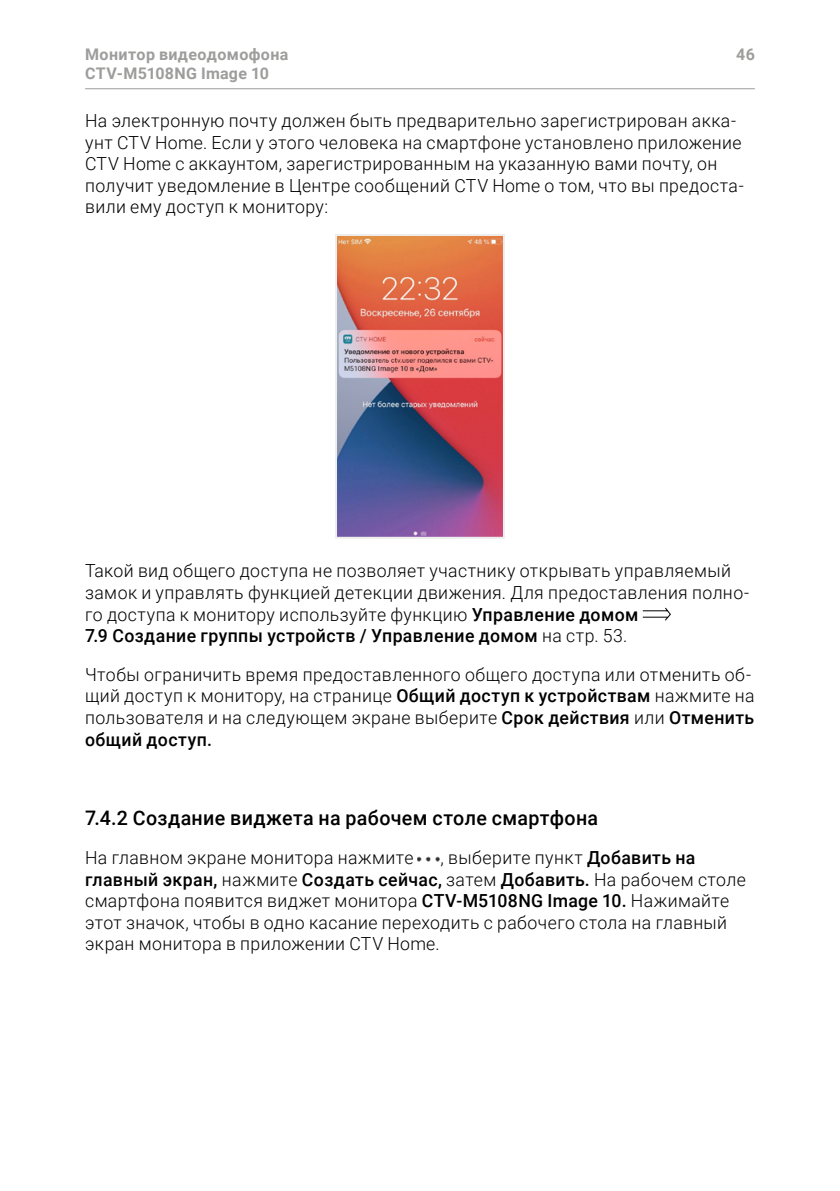
<style>
.page{position:relative;width:840px;height:1191px;background:#fff}
.page>*{position:absolute;margin:0;border:0;box-sizing:border-box;transform-origin:0 0}
.t1{font:500 20px "Roboto";letter-spacing:.015em;color:#000}
.t2{font:300 18px/21.6px "Roboto";letter-spacing:.025em;color:#000}
.t3{font:700 16px/19.2px "Roboto";letter-spacing:.02em;color:#9d9d9c}
.s1{font-weight:500}
</style>
<div class="page">
<hr style="left:85px;top:88px;width:669px;height:1px;background:#9d9d9c">
<img style="left:338px;top:237px;width:163px;height:299px">
<div style="left:335px;top:234px;width:169px;height:305px;border:2px solid #ededed"></div>
<svg style="left:642px;top:607px;width:29px;height:14px"></svg>
<img style="left:417px;top:856px;width:23px;height:6px">
<p class="t3" style="left:85px;top:44px;width:205px">Монитор видеодомофона<br>CTV-M5108NG Image 10</p>
<p class="t3" style="left:735px;top:44px;width:20px">46</p>
<p class="t2" style="left:85px;top:109px;width:659px">На электронную почту должен быть предварительно зарегистрирован акка&shy;унт CTV Home. Если у этого человека на смартфоне установлено приложение CTV Home с аккаунтом, зарегистрированным на указанную вами почту, он получит уведомление в Центре сообщений CTV Home о том, что вы предоста&shy;вили ему доступ к монитору:</p>
<p class="t2" style="left:85px;top:559px;width:665px">Такой вид общего доступа не позволяет участнику открывать управляемый замок и управлять функцией детекции движения. Для предоставления полно&shy;го доступа к монитору используйте функцию <span class="s1">Управление домом<br>7.9 Создание группы устройств / Управление домом</span> на стр. 53.</p>
<p class="t2" style="left:85px;top:663px;width:670px">Чтобы ограничить время предоставленного общего доступа или отменить об&shy;щий доступ к монитору, на странице <span class="s1">Общий доступ к устройствам</span> нажмите на пользователя и на следующем экране выберите <span class="s1">Срок действия</span> или <span class="s1">Отменить общий доступ.</span></p>
<p class="t1" style="left:85px;top:804px;width:514px">7.4.2 Создание виджета на рабочем столе смартфона</p>
<p class="t2" style="left:85px;top:846px;width:330px">На главном экране монитора нажмите</p>
<p class="t2" style="left:85px;top:846px;width:662px;text-indent:355px">, выберите пункт <span class="s1">Добавить на главный экран,</span> нажмите <span class="s1">Создать сейчас,</span> затем <span class="s1">Добавить.</span> На рабочем столе смартфона появится виджет монитора <span class="s1">CTV-M5108NG Image 10.</span> Нажимайте этот значок, чтобы в одно касание переходить с рабочего стола на главный экран монитора в приложении CTV Home.</p>
</div>
